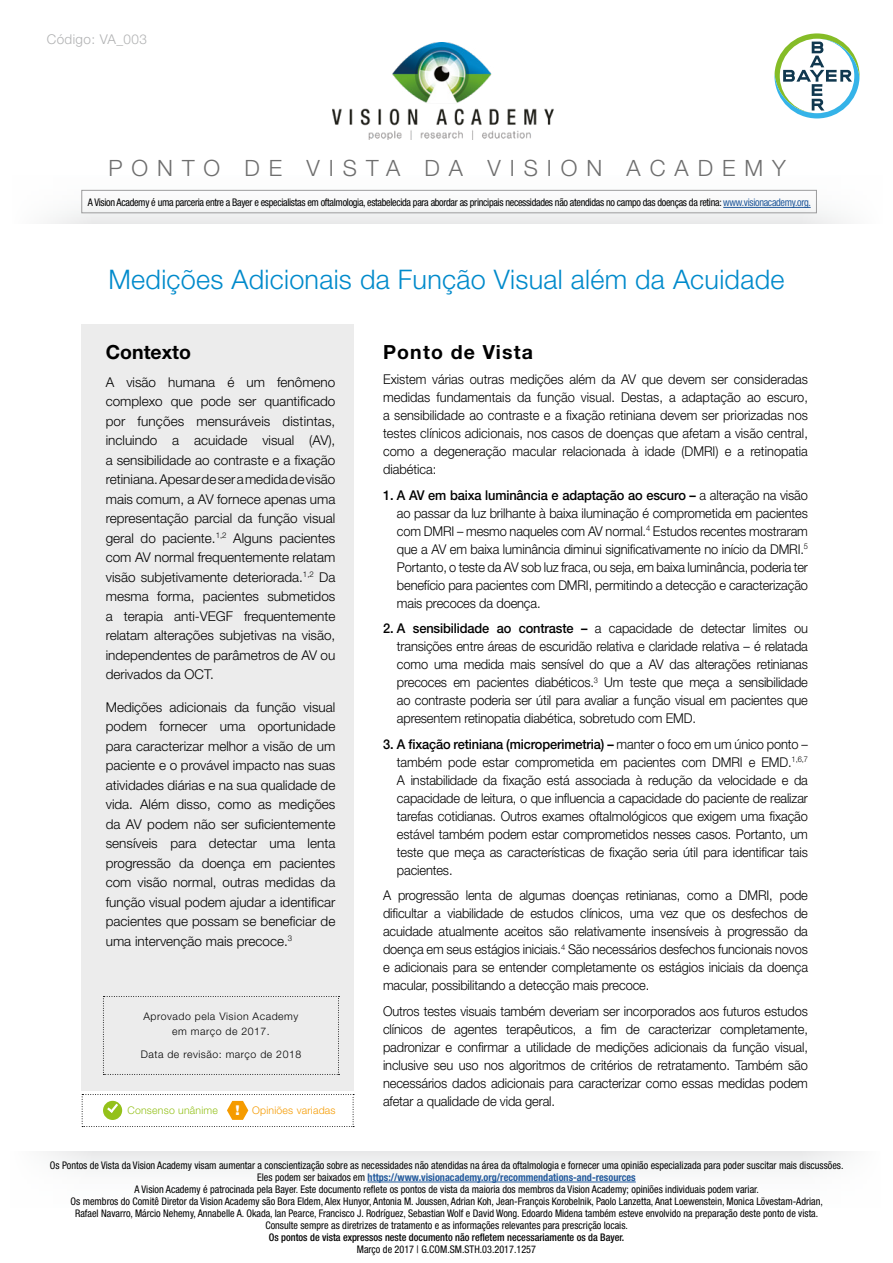
<style>
.page{position:relative;width:893px;height:1263px;background:#fff}
.page>*{position:absolute;margin:0;border:0;box-sizing:border-box;transform-origin:0 0}
.t1{font:300 27px "Helvetica Neue LT Std";letter-spacing:.01em;color:#008acb}
.t2{font:300 22.5px "Helvetica Neue LT Std";letter-spacing:.4em;color:#6e6e6e}
.t3{font:700 19.5px "Helvetica Neue LT Std";letter-spacing:.05em;color:#000}
.t4{font:700 19.5px "Helvetica Neue LT Std";color:#000}
.t5{font:300 13.5px/18px "Helvetica Neue LT Std";letter-spacing:-.01em;color:#000;text-align:justify;scale:.95 1}
.t6{font:300 13.5px/19.5px "Helvetica Neue LT Std";letter-spacing:-.01em;color:#000;text-align:justify}
.t7{font:300 13.5px "Helvetica Neue LT Std";letter-spacing:.03em;color:#b1b2b3}
.t8{font:condensed 10.5px/12px "Helvetica Neue LT Std";color:#000;text-align:center}
.t9{font:condensed 10.5px "Helvetica Neue LT Std";letter-spacing:-.03em;color:#000}
.t10{font:500 condensed 10.5px "Helvetica Neue LT Std";color:#000}
.t11{font:300 10.5px/15px "Helvetica Neue LT Std";letter-spacing:.05em;color:#000;text-align:center}
.t12{font:300 10.5px "Helvetica Neue LT Std";letter-spacing:.02em;color:#f59b00}
.t13{font:300 10.5px "Helvetica Neue LT Std";letter-spacing:.02em;color:#94c11a}
.s1{color:#22599b}
.s2{font-weight:900;font-size:13.5px;color:#fff}
.s3{font-weight:500}
.s4{font-weight:700;color:#22599b}
</style>
<div class="page">
<svg style="left:774px;top:33px;width:85px;height:85px"></svg>
<hr style="left:368px;top:1182px;width:268px;height:1px;background:#22599b">
<div style="left:82px;top:324px;width:272px;height:766px;background:#ececec"></div>
<img style="left:332px;top:43px;width:222px;height:96px">
<svg style="left:103px;top:996px;width:236px;height:79px"></svg>
<div style="left:81px;top:190px;width:736px;height:23px;border:1px solid #9c9c9d"></div>
<hr style="left:723px;top:207px;width:88px;height:1px;background:#22599b">
<svg style="left:82px;top:1094px;width:272px;height:33px"></svg>
<p class="t7" style="left:47px;top:31px;width:102px">Código: VA_003</p>
<h2 class="t2" style="left:108px;top:155px;width:679px">PONTO DE VISTA DA VISION ACADEMY</h2>
<p class="t9" style="left:88px;top:197px;width:725px">A Vision Academy é uma parceria entre a Bayer e especialistas em oftalmologia, estabelecida para abordar as principais necessidades não atendidas no campo das doenças da retina: <span class="s1">www.visionacademy.org.</span></p>
<h1 class="t1" style="left:109px;top:263px;width:677px">Medições Adicionais da Função Visual além da Acuidade</h1>
<h3 class="t4" style="left:106px;top:340px;width:87px">Contexto</h3>
<p class="t6" style="left:106px;top:372px;width:231px">A visão humana é um fenômeno complexo que pode ser quantificado por funções mensuráveis distintas, incluindo a acuidade visual (AV), a sensibilidade ao contraste e a fixação retiniana. Apesar de ser a medida de visão mais comum, a AV fornece apenas uma representação parcial da função visual geral do paciente.<sup>1,2</sup> Alguns pacientes com AV normal frequentemente relatam visão subjetivamente deteriorada.<sup>1,2</sup> Da mesma forma, pacientes submetidos a terapia anti-VEGF frequentemente relatam alterações subjetivas na visão, independentes de parâmetros de AV ou derivados da OCT.</p>
<p class="t6" style="left:106px;top:697px;width:231px">Medições adicionais da função visual podem fornecer uma oportunidade para caracterizar melhor a visão de um paciente e o provável impacto nas suas atividades diárias e na sua qualidade de vida. Além disso, como as medições da AV podem não ser suficientemente sensíveis para detectar uma lenta progressão da doença em pacientes com visão normal, outras medidas da função visual podem ajudar a identificar pacientes que possam se beneficiar de uma intervenção mais precoce.<sup>3</sup></p>
<p class="t11" style="left:144px;top:1008px;width:156px">Aprovado pela Vision Academy em março de 2017.</p>
<p class="t11" style="left:141px;top:1047px;width:162px">Data de revisão: março de 2018</p>
<p class="t13" style="left:127px;top:1104px;width:92px">Consenso unânime</p>
<p class="t12" style="left:235px;top:1104px;width:102px"><span class="s2">!</span> Opiniões variadas</p>
<h3 class="t3" style="left:383px;top:340px;width:151px">Ponto de Vista</h3>
<p class="t5" style="left:383px;top:370px;width:449px">Existem várias outras medições além da AV que devem ser consideradas medidas fundamentais da função visual. Destas, a adaptação ao escuro, a sensibilidade ao contraste e a fixação retiniana devem ser priorizadas nos testes clínicos adicionais, nos casos de doenças que afetam a visão central, como a degeneração macular relacionada à idade (DMRI) e a retinopatia diabética:</p>
<p class="t5" style="left:397px;top:486px;width:434px;text-indent:-14px"><span class="s3">1. A AV em baixa luminância e adaptação ao escuro –</span> a alteração na visão ao passar da luz brilhante à baixa iluminação é comprometida em pacientes com DMRI – mesmo naqueles com AV normal.<sup>4</sup> Estudos recentes mostraram que a AV em baixa luminância diminui significativamente no início da DMRI.<sup>5<br></sup>Portanto, o teste da AV sob luz fraca, ou seja, em baixa luminância, poderia ter benefício para pacientes com DMRI, permitindo a detecção e caracterização mais precoces da doença.</p>
<p class="t5" style="left:397px;top:619px;width:434px;text-indent:-14px"><span class="s3">2. A sensibilidade ao contraste –</span> a capacidade de detectar limites ou transições entre áreas de escuridão relativa e claridade relativa – é relatada como uma medida mais sensível do que a AV das alterações retinianas precoces em pacientes diabéticos.<sup>3</sup> Um teste que meça a sensibilidade ao contraste poderia ser útil para avaliar a função visual em pacientes que apresentem retinopatia diabética, sobretudo com EMD.</p>
<p class="t5" style="left:397px;top:734px;width:434px;text-indent:-14px"><span class="s3">3. A fixação retiniana (microperimetria) –</span> manter o foco em um único ponto – também pode estar comprometida em pacientes com DMRI e EMD.<sup>1,6,7<br></sup>A instabilidade da fixação está associada à redução da velocidade e da capacidade de leitura, o que influencia a capacidade do paciente de realizar tarefas cotidianas. Outros exames oftalmológicos que exigem uma fixação estável também podem estar comprometidos nesses casos. Portanto, um teste que meça as características de fixação seria útil para identificar tais pacientes.</p>
<p class="t5" style="left:383px;top:886px;width:449px">A progressão lenta de algumas doenças retinianas, como a DMRI, pode dificultar a viabilidade de estudos clínicos, uma vez que os desfechos de acuidade atualmente aceitos são relativamente insensíveis à progressão da doença em seus estágios iniciais.<sup>4</sup> São necessários desfechos funcionais novos e adicionais para se entender completamente os estágios iniciais da doença macular, possibilitando a detecção mais precoce.</p>
<p class="t5" style="left:383px;top:1001px;width:449px">Outros testes visuais também deveriam ser incorporados aos futuros estudos clínicos de agentes terapêuticos, a fim de caracterizar completamente, padronizar e confirmar a utilidade de medições adicionais da função visual, inclusive seu uso nos algoritmos de critérios de retratamento. Também são necessários dados adicionais para caracterizar como essas medidas podem afetar a qualidade de vida geral.</p>
<p class="t8" style="left:50px;top:1159px;width:795px">Os Pontos de Vista da Vision Academy visam aumentar a conscientização sobre as necessidades não atendidas na área da oftalmologia e fornecer uma opinião especializada para poder suscitar mais discussões.<br>Eles podem ser baixados em <span class="s4">https://www.visionacademy.org/recommendations-and-resources<br></span>A Vision Academy é patrocinada pela Bayer. Este documento reflete os pontos de vista da maioria dos membros da Vision Academy; opiniões individuais podem variar.<br>Os membros do Comitê Diretor da Vision Academy são Bora Eldem, Alex Hunyor, Antonia M. Joussen, Adrian Koh, Jean-François Korobelnik, Paolo Lanzetta, Anat Loewenstein, Monica Lövestam-Adrian,<br>Rafael Navarro, Márcio Nehemy, Annabelle A. Okada, Ian Pearce, Francisco J. Rodríguez, Sebastian Wolf e David Wong. Edoardo Midena também esteve envolvido na preparação deste ponto de vista.<br>Consulte sempre as diretrizes de tratamento e as informações relevantes para prescrição locais.</p>
<p class="t10" style="left:269px;top:1231px;width:357px">Os pontos de vista expressos neste documento não refletem necessariamente os da Bayer.</p>
<p class="t8" style="left:357px;top:1243px;width:181px">Março de 2017 | G.COM.SM.STH.03.2017.1257</p>
</div>
